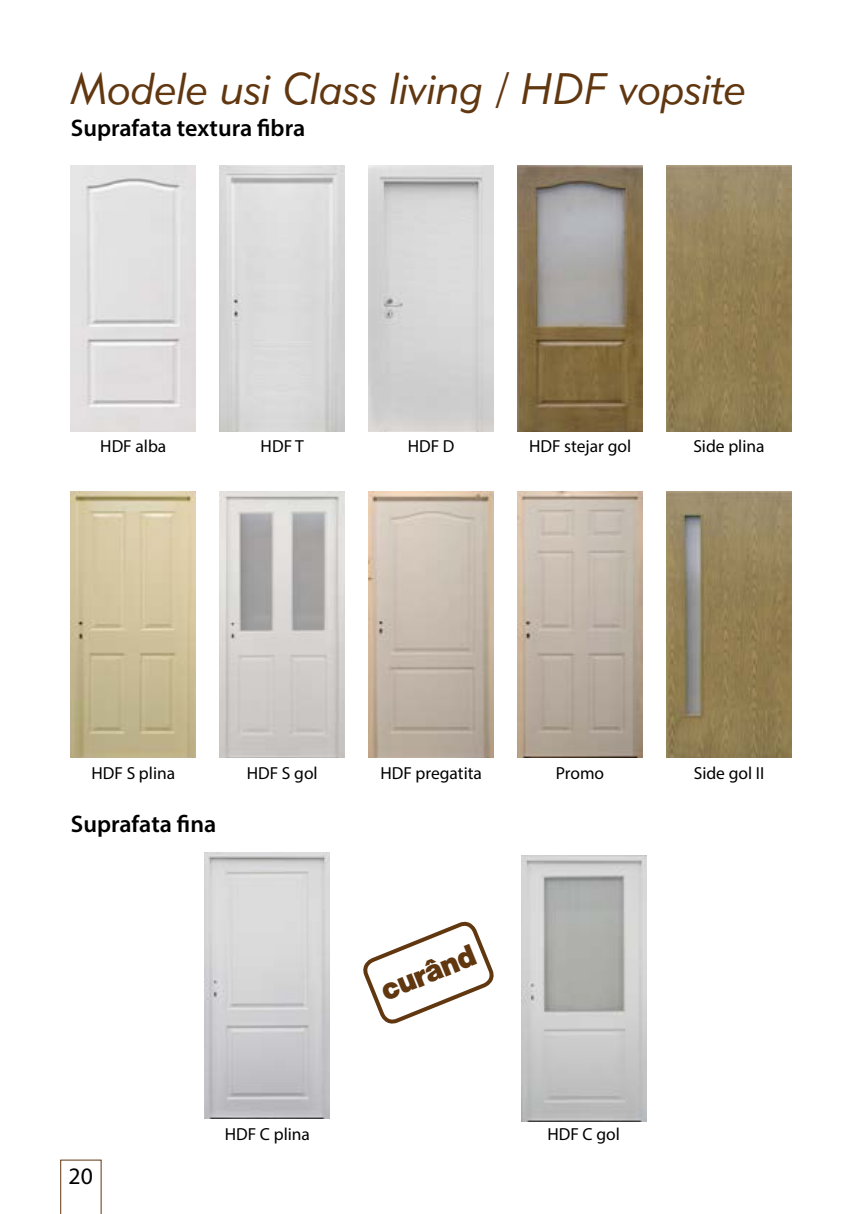
<style>
.page{position:relative;width:851px;height:1214px;background:#fff}
.page>*{position:absolute;margin:0;border:0;box-sizing:border-box;transform-origin:0 0}
.t1{font:43.6px "Geometric 415 BT Lite Italic A";color:#613710}
.t2{font:900 30px "Acronym";color:#613710}
.t3{font:600 24px "Myriad Pro";color:#000}
.t4{font:23.6px "Myriad Pro";color:#000}
.t5{font:17.4px "Myriad Pro";color:#000}
</style>
<div class="page">
<img style="left:220px;top:165px;width:124px;height:266px">
<img style="left:368px;top:165px;width:125px;height:266px">
<img style="left:517px;top:165px;width:125px;height:266px">
<img style="left:71px;top:165px;width:125px;height:266px">
<img style="left:517px;top:492px;width:125px;height:265px">
<img style="left:368px;top:492px;width:125px;height:265px">
<img style="left:666px;top:492px;width:125px;height:265px">
<img style="left:666px;top:165px;width:125px;height:266px">
<img style="left:521px;top:855px;width:125px;height:266px">
<img style="left:220px;top:492px;width:124px;height:265px">
<img style="left:71px;top:492px;width:125px;height:265px">
<svg style="left:363px;top:921px;width:131px;height:103px"></svg>
<svg style="left:60px;top:1159px;width:42px;height:54px"></svg>
<h1 class="t1" style="left:71px;top:62px;width:677px">Modele usi Class living / HDF vopsite</h1>
<h3 class="t3" style="left:71px;top:112px;width:236px">Suprafata textura fibra</h3>
<p class="t5" style="left:100px;top:436px;width:68px">HDF alba</p>
<p class="t5" style="left:260px;top:436px;width:45px">HDF T</p>
<p class="t5" style="left:407px;top:436px;width:48px">HDF D</p>
<p class="t5" style="left:529px;top:436px;width:104px">HDF stejar gol</p>
<p class="t5" style="left:693px;top:436px;width:73px">Side plina</p>
<p class="t5" style="left:91px;top:762px;width:85px">HDF S plina</p>
<p class="t5" style="left:247px;top:762px;width:72px">HDF S gol</p>
<h3 class="t3" style="left:71px;top:808px;width:147px">Suprafata fina</h3>
<p class="t5" style="left:380px;top:762px;width:103px">HDF pregatita</p>
<p class="t5" style="left:556px;top:762px;width:50px">Promo</p>
<p class="t5" style="left:693px;top:762px;width:72px">Side gol II</p>
<h2 class="t2" style="left:374px;top:969px;width:101px;rotate:-22deg">curând</h2>
<h3 class="t4" style="left:68px;top:1161px;width:26px">20</h3>
<p class="t5" style="left:225px;top:1123px;width:87px">HDF C plina</p>
<p class="t5" style="left:547px;top:1123px;width:74px">HDF C gol</p>
</div>
